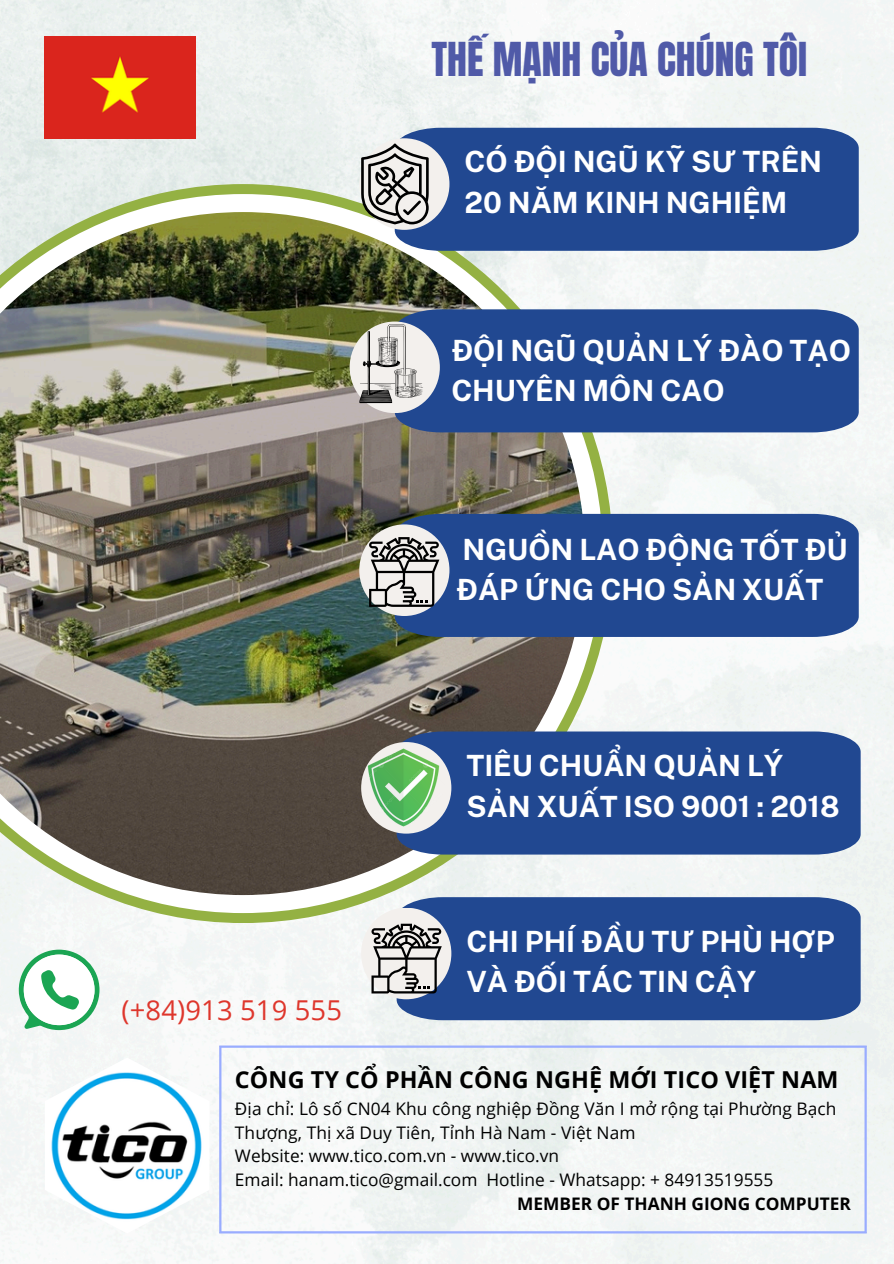
<style>
.page{position:relative;width:894px;height:1264px;background:#fff}
.page>*{position:absolute;margin:0;border:0;box-sizing:border-box;transform-origin:0 0}
.t1{font:39.75px "Anton";color:#505aa8}
.t2{font:700 29.25px/40.5px "Public Sans";letter-spacing:-.005em;color:#fff}
.t3{font:27.3px "Open Sans";letter-spacing:.005em;color:#de362c}
.t4{font:700 23.25px "Open Sans";letter-spacing:.005em;color:#000}
.t5{font:17.25px/23.7px "Open Sans";letter-spacing:.005em;color:#000}
.t6{font:700 17.25px "Open Sans";color:#000}
</style>
<div class="page">
<img style="left:0;top:0;width:893px;height:1263px">
<svg style="left:0;top:184px;width:612px;height:739px"></svg>
<svg style="left:0;top:194px;width:602px;height:719px"></svg>
<img style="left:0;top:212px;width:584px;height:683px">
<div style="left:394px;top:128px;width:464px;height:123px;background:#214891"></div>
<div style="left:359px;top:138px;width:90px;height:92px;background:#f3f0ed;border-radius:50%"></div>
<svg style="left:361px;top:143px;width:67px;height:81px"></svg>
<div style="left:394px;top:309px;width:464px;height:123px;background:#214891"></div>
<div style="left:349px;top:321px;width:90px;height:92px;background:#f3f0ed;border-radius:50%"></div>
<div style="left:394px;top:514px;width:464px;height:123px;background:#214891"></div>
<div style="left:359px;top:524px;width:90px;height:92px;background:#f3f0ed;border-radius:50%"></div>
<div style="left:396px;top:731px;width:464px;height:123px;background:#214891"></div>
<div style="left:361px;top:742px;width:90px;height:91px;background:#f3f0ed;border-radius:50%"></div>
<div style="left:396px;top:897px;width:464px;height:123px;background:#214891"></div>
<div style="left:361px;top:907px;width:90px;height:92px;background:#f3f0ed;border-radius:50%"></div>
<svg style="left:359px;top:324px;width:64px;height:79px"></svg>
<svg style="left:369px;top:537px;width:70px;height:70px"></svg>
<img style="left:359px;top:744px;width:88px;height:87px;border-radius:50%">
<svg style="left:371px;top:923px;width:70px;height:70px"></svg>
<img style="left:45px;top:1057px;width:164px;height:176px">
<img style="left:45px;top:37px;width:151px;height:101px">
<hr style="left:219px;top:1047px;width:2px;height:184px;background:#99acff">
<hr style="left:864px;top:1047px;width:2px;height:184px;background:#99acff">
<hr style="left:219px;top:1045px;width:647px;height:2px;background:#99acff">
<hr style="left:219px;top:1231px;width:647px;height:2px;background:#99acff">
<svg style="left:18px;top:949px;width:81px;height:81px"></svg>
<h2 class="t1" style="left:431px;top:30px;width:377px">THẾ MẠNH CỦA CHÚNG TÔI</h2>
<p class="t2" style="left:464px;top:141px;width:359px">CÓ ĐỘI NGŨ KỸ SƯ TRÊN<br>20 NĂM KINH NGHIỆM</p>
<p class="t2" style="left:451px;top:330px;width:401px">ĐỘI NGŨ QUẢN LÝ ĐÀO TẠO<br>CHUYÊN MÔN CAO</p>
<p class="t2" style="left:456px;top:529px;width:393px">NGUỒN LAO ĐỘNG TỐT ĐỦ<br>ĐÁP ỨNG CHO SẢN XUẤT</p>
<p class="t3" style="left:121px;top:990px;width:222px">(+84)913 519 555</p>
<p class="t2" style="left:466px;top:745px;width:374px">TIÊU CHUẨN QUẢN LÝ<br>SẢN XUẤT ISO 9001 : 2018</p>
<p class="t2" style="left:466px;top:921px;width:370px">CHI PHÍ ĐẦU TƯ PHÙ HỢP<br>VÀ ĐỐI TÁC TIN CẬY</p>
<h2 class="t4" style="left:235px;top:1063px;width:605px">CÔNG TY CỔ PHẦN CÔNG NGHỆ MỚI TICO VIỆT NAM</h2>
<p class="t5" style="left:235px;top:1096px;width:603px">Địa chỉ: Lô số CN04 Khu công nghiệp Đồng Văn I mở rộng tại Phường Bạch<br>Thượng, Thị xã Duy Tiên, Tỉnh Hà Nam - Việt Nam</p>
<h2 class="t5" style="left:235px;top:1143px;width:325px">Website: www.tico.com.vn - www.tico.vn</h2>
<p class="t5" style="left:235px;top:1167px;width:539px">Email: hanam.tico@gmail.com Hotline - Whatsapp: + 84913519555</p>
<p class="t6" style="left:517px;top:1191px;width:335px">MEMBER OF THANH GIONG COMPUTER</p>
</div>
